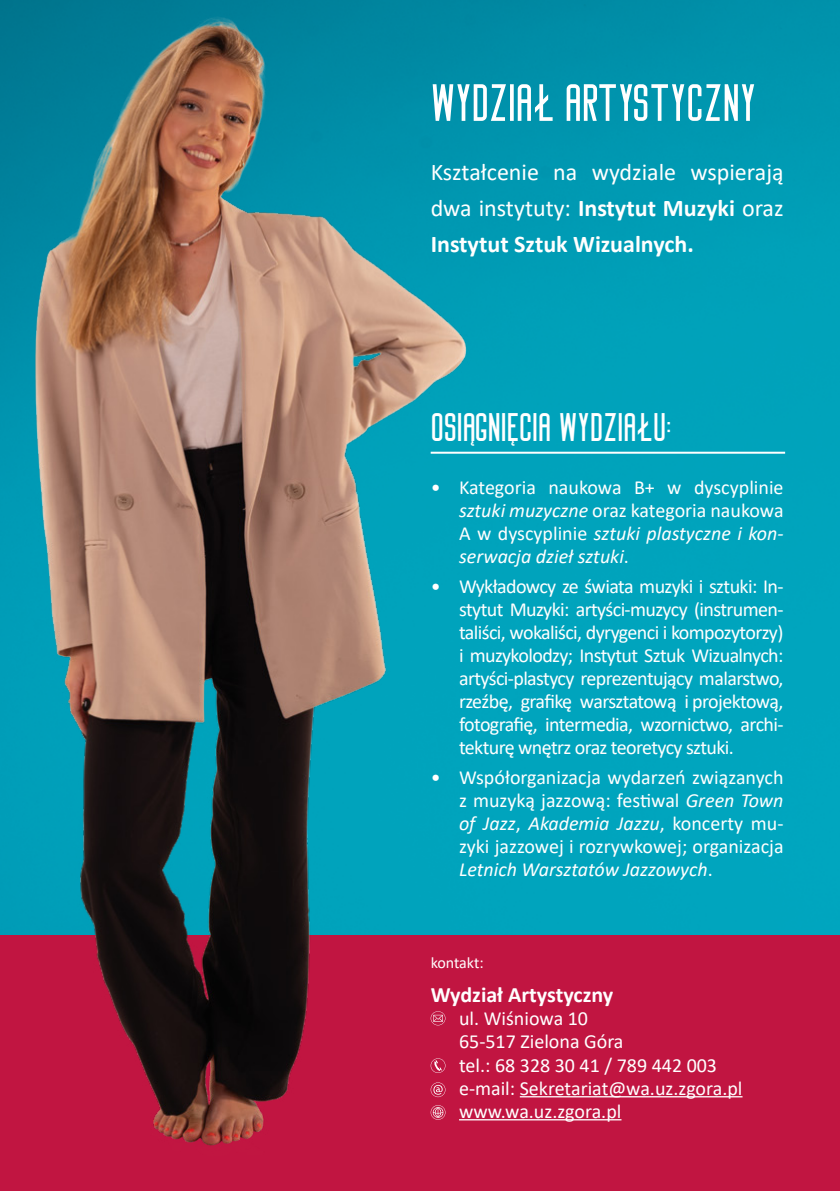
<style>
.page{position:relative;width:840px;height:1191px;background:#fff}
.page>*{position:absolute;margin:0;border:0;box-sizing:border-box;transform-origin:0 0}
.t1{font:50px "Big Stem";color:#fff}
.t2{font:38px "Big Stem";color:#fff}
.t3{font:24px/36px "Calibri";color:#fff;text-align:justify}
.t4{font:700 22px "Calibri";color:#fff}
.t5{font:20px/23px "Calibri";color:#fff;text-align:justify}
.t6{font:16px "Calibri";letter-spacing:-.005em;color:#fff}
.s1{font-weight:700}
.s2{font-style:italic}
</style>
<div class="page">
<img style="left:482px;top:0;width:357px;height:935px">
<div style="left:0;top:935px;width:839px;height:256px;background:#c11541"></div>
<hr style="left:519px;top:1096px;width:223px;height:1px;background:#fff">
<hr style="left:459px;top:1119px;width:162px;height:1px;background:#fff">
<img style="left:0;top:0;width:482px;height:1146px">
<hr style="left:430px;top:452px;width:354px;height:2px;background:#fff">
<h1 class="t1" style="left:430px;top:76px;width:327px">WYDZIAŁ ARTYSTYCZNY</h1>
<p class="t3" style="left:430px;top:153px;width:354px">Kształcenie na wydziale wspierają dwa instytuty: <span class="s1">Instytut Muzyki</span> oraz <span class="s1">Instytut Sztuk Wizualnych.</span></p>
<h2 class="t2" style="left:430px;top:407px;width:242px">OSIĄGNIĘCIA WYDZIAŁU:</h2>
<p class="t5" style="left:459px;top:475px;width:326px;text-indent:-28px">• Kategoria naukowa B+ w dyscyplinie <span class="s2">sztuki muzyczne</span> oraz kategoria naukowa A w dyscyplinie <span class="s2">sztuki plastyczne i kon&shy;serwacja dzieł sztuki</span>.</p>
<p class="t5" style="left:459px;top:574px;width:326px;text-indent:-28px">• Wykładowcy ze świata muzyki i sztuki: In&shy;stytut Muzyki: artyści-muzycy (instrumen&shy;taliści, wokaliści, dyrygenci i kompozytorzy) i muzykolodzy; Instytut Sztuk Wizualnych: artyści-plastycy reprezentujący malarstwo, rzeźbę, grafikę warsztatową i projektową, fotografię, intermedia, wzornictwo, archi&shy;tekturę wnętrz oraz teoretycy sztuki.</p>
<p class="t5" style="left:459px;top:765px;width:326px;text-indent:-28px">• Współorganizacja wydarzeń związanych z muzyką jazzową: festiwal <span class="s2">Green Town of Jazz</span>, <span class="s2">Akademia Jazzu</span>, koncerty mu&shy;zyki jazzowej i rozrywkowej; organizacja <span class="s2">Letnich Warsztatów Jazzowych</span>.</p>
<p class="t6" style="left:430px;top:951px;width:55px">kontakt:</p>
<p class="t4" style="left:430px;top:979px;width:184px">Wydział Artystyczny</p>
<p class="t5" style="left:459px;top:1006px;width:285px;text-align:left">ul. Wiśniowa 10<br>65-517 Zielona Góra<br>tel.: 68 328 30 41 / 789 442 003 e-mail: Sekretariat@wa.uz.zgora.pl www.wa.uz.zgora.pl</p>
</div>
